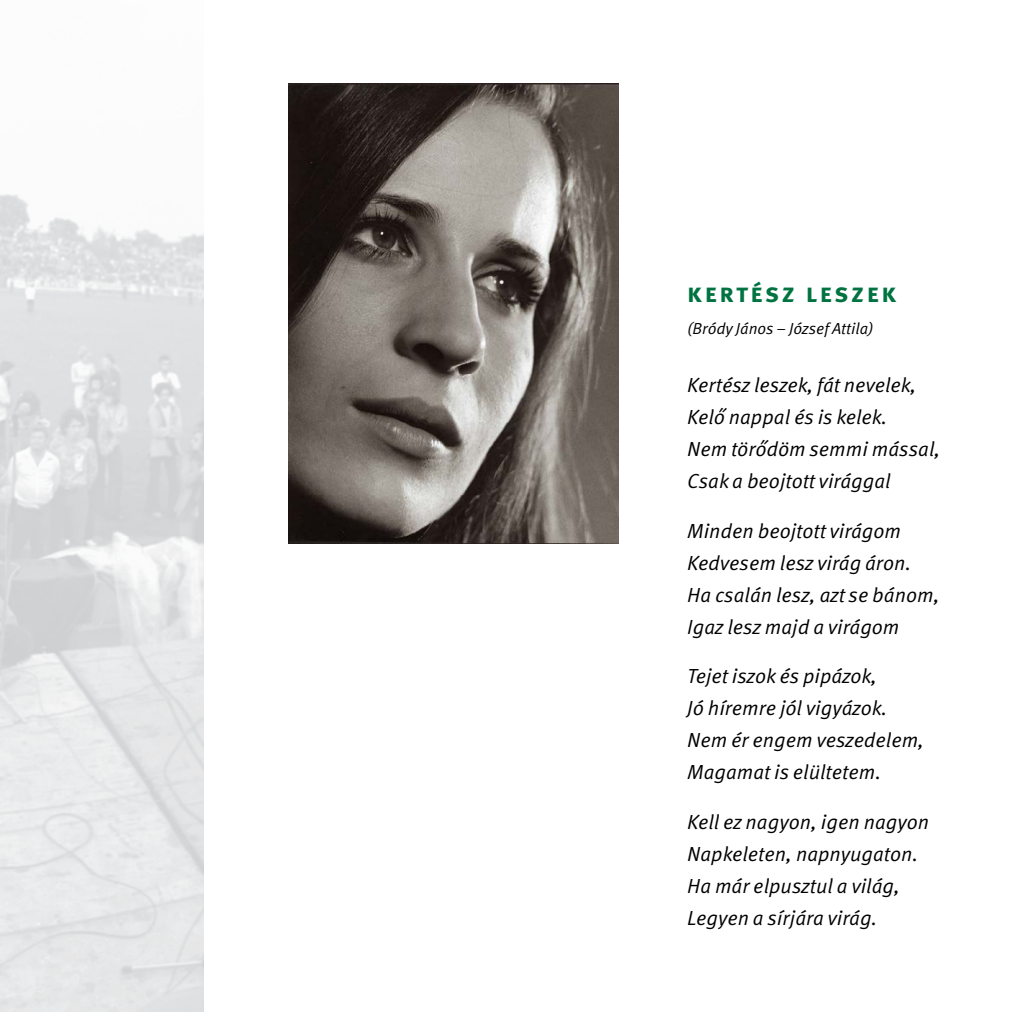
<style>
.page{position:relative;width:1029px;height:1012px;background:#fff}
.page>*{position:absolute;margin:0;border:0;box-sizing:border-box;transform-origin:0 0}
.t1{font:26.1px "Meta Bold CE Caps";letter-spacing:.11em;color:#007341}
.t2{font:italic 20.4px/32.1px "Meta Pro";color:#000}
.t3{font:italic 15.9px "Meta Pro";color:#000}
</style>
<div class="page">
<svg style="left:288px;top:83px;width:331px;height:461px;background:#6d6660"></svg>
<p class="t1" style="left:687px;top:276px;width:210px">kertész leszek</p>
<p class="t3" style="left:687px;top:318px;width:188px">(Bródy János – József Attila)</p>
<p class="t2" style="left:687px;top:370px;width:255px">Kertész leszek, fát nevelek,<br>Kelő nappal és is kelek.<br>Nem törődöm semmi mással,<br>Csak a beojtott virággal</p>
<p class="t2" style="left:687px;top:515px;width:254px">Minden beojtott virágom<br>Kedvesem lesz virág áron.<br>Ha csalán lesz, azt se bánom,<br>Igaz lesz majd a virágom</p>
<p class="t2" style="left:687px;top:661px;width:238px">Tejet iszok és pipázok,<br>Jó híremre jól vigyázok.<br>Nem ér engem veszedelem,<br>Magamat is elültetem.</p>
<p class="t2" style="left:687px;top:806px;width:243px">Kell ez nagyon, igen nagyon<br>Napkeleten, napnyugaton.<br>Ha már elpusztul a világ,<br>Legyen a sírjára virág.</p>
</div>
